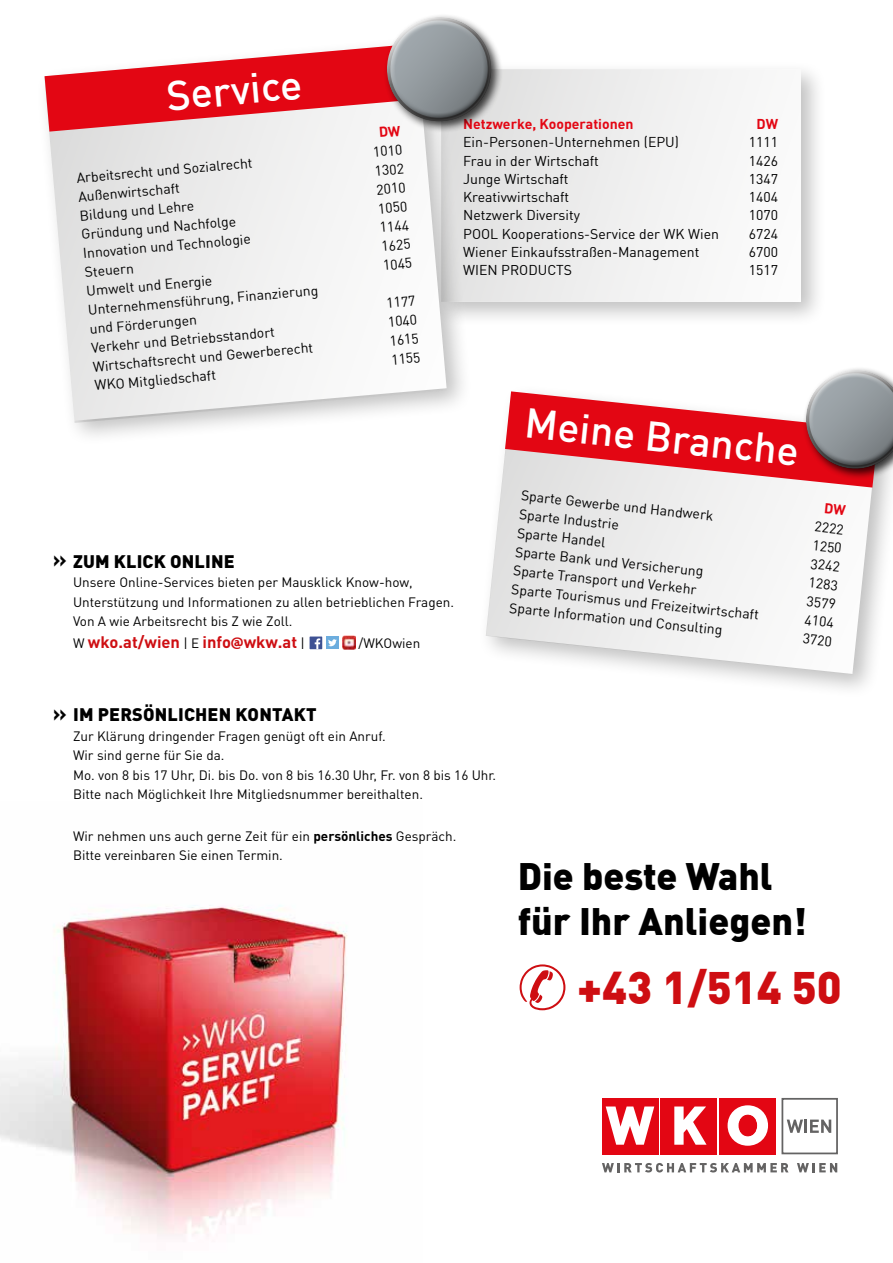
<style>
.page{position:relative;width:893px;height:1263px;background:#fff}
.page>*{position:absolute;margin:0;border:0;box-sizing:border-box;transform-origin:0 0}
.t1{font:900 45px "DIN";color:#ce0e12}
.t2{font:500 41.25px "DIN";color:#fff}
.t3{font:500 40.8px "DIN";color:#fff}
.t4{font:900 37.5px/45px "DIN";color:#000}
.t5{font:700 22.5px "DIN Pro";color:#000}
.t6{font:900 18px "DIN Pro";letter-spacing:.01em;color:#000}
.t7{font:700 16.5px "DIN Pro";color:#ce0e12}
.t8{font:13.95px/18.9px "DIN";color:#000}
.t9{font:700 13.95px "DIN";color:#e30613}
.t10{font:13.5px/19.5px "DIN Pro";color:#000}
.s1{font-weight:400;font-size:13.5px;color:#000}
.s2{font-family:"Trebuchet MS"}
.s3{font-weight:700}
</style>
<div class="page">
<div style="left:432px;top:60px;width:395px;height:267px;background:#000;opacity:.25"></div>
<svg style="left:473px;top:69px;width:328px;height:233px"></svg>
<div style="left:35px;top:35px;width:438px;height:412px;background:#000;opacity:.25"></div>
<svg style="left:44px;top:44px;width:403px;height:379px"></svg>
<img style="left:0;top:905px;width:348px;height:332px">
<div style="left:310px;top:636px;width:12px;height:13px;background:#3e5193"></div>
<svg style="left:315px;top:638px;width:5px;height:11px"></svg>
<img style="left:355px;top:636px;width:1px;height:14px">
<img style="left:344px;top:636px;width:11px;height:14px">
<img style="left:320px;top:636px;width:24px;height:14px">
<div style="left:326px;top:636px;width:13px;height:13px;background:#6cadde"></div>
<svg style="left:328px;top:639px;width:9px;height:7px"></svg>
<div style="left:383px;top:13px;width:120px;height:120px;background:#000;opacity:.75"></div>
<svg style="left:384px;top:15px;width:106px;height:29px"></svg>
<div style="left:386px;top:33px;width:106px;height:90px;background:#000;opacity:.5"></div>
<svg style="left:389px;top:19px;width:100px;height:100px;background:#8a9094"></svg>
<div style="left:478px;top:383px;width:415px;height:316px;background:#000;opacity:.25"></div>
<svg style="left:486px;top:392px;width:392px;height:282px"></svg>
<svg style="left:505px;top:368px;width:388px;height:120px"></svg>
<div style="left:720px;top:1098px;width:56px;height:56px;background:#e30613"></div>
<div style="left:661px;top:1098px;width:56px;height:56px;background:#e30613"></div>
<svg style="left:674px;top:1106px;width:33px;height:39px"></svg>
<div style="left:602px;top:1098px;width:56px;height:56px;background:#e30613"></div>
<svg style="left:606px;top:1106px;width:48px;height:39px"></svg>
<svg style="left:728px;top:1105px;width:40px;height:41px"></svg>
<svg style="left:781px;top:1098px;width:57px;height:56px"></svg>
<svg style="left:602px;top:1163px;width:186px;height:9px"></svg>
<svg style="left:797px;top:1163px;width:40px;height:9px"></svg>
<svg style="left:45px;top:44px;width:377px;height:93px"></svg>
<svg style="left:825px;top:504px;width:21px;height:12px"></svg>
<h2 class="t2" style="left:164px;top:69px;width:138px;rotate:-5deg">Service</h2>
<p class="t8" style="left:372px;top:142px;width:31px;rotate:-5deg">1010</p>
<p class="t8" style="left:76px;top:168px;width:178px;rotate:-5deg">Arbeitsrecht und Sozialrecht</p>
<p class="t8" style="left:374px;top:161px;width:31px;rotate:-5deg">1302</p>
<p class="t8" style="left:376px;top:180px;width:31px;rotate:-5deg">2010</p>
<p class="t8" style="left:77px;top:187px;width:103px;rotate:-5deg">Außenwirtschaft</p>
<p class="t8" style="left:377px;top:199px;width:31px;rotate:-5deg">1050</p>
<p class="t8" style="left:79px;top:206px;width:116px;rotate:-5deg">Bildung und Lehre</p>
<p class="t8" style="left:81px;top:225px;width:157px;rotate:-5deg">Gründung und Nachfolge</p>
<p class="t8" style="left:379px;top:218px;width:31px;rotate:-5deg">1144</p>
<p class="t8" style="left:82px;top:244px;width:170px;rotate:-5deg">Innovation und Technologie</p>
<p class="t8" style="left:380px;top:237px;width:31px;rotate:-5deg">1625</p>
<p class="t8" style="left:382px;top:255px;width:31px;rotate:-5deg">1045</p>
<p class="t8" style="left:84px;top:263px;width:51px;rotate:-5deg">Steuern</p>
<p class="t8" style="left:86px;top:281px;width:128px;rotate:-5deg">Umwelt und Energie</p>
<p class="t8" style="left:87px;top:300px;width:232px;rotate:-5deg">Unternehmensführung, Finanzierung und Förderungen</p>
<p class="t8" style="left:385px;top:293px;width:31px;rotate:-5deg">1177</p>
<p class="t8" style="left:387px;top:312px;width:31px;rotate:-5deg">1040</p>
<p class="t8" style="left:91px;top:338px;width:185px;rotate:-5deg">Verkehr und Betriebsstandort</p>
<p class="t8" style="left:389px;top:331px;width:31px;rotate:-5deg">1615</p>
<p class="t8" style="left:92px;top:357px;width:222px;rotate:-5deg">Wirtschaftsrecht und Gewerberecht</p>
<p class="t8" style="left:390px;top:350px;width:31px;rotate:-5deg">1155</p>
<p class="t8" style="left:94px;top:376px;width:123px;rotate:-5deg">WKO Mitgliedschaft</p>
<p class="t6" style="left:73px;top:549px;width:163px">ZUM KLICK ONLINE</p>
<p class="t10" style="left:73px;top:572px;width:383px">Unsere Online-Services bieten per Mausklick Know-how,<br>Unterstützung und Informationen zu allen betrieblichen Fragen.<br>Von A wie Arbeitsrecht bis Z wie Zoll.</p>
<p class="t7" style="left:73px;top:631px;width:233px"><span class="s1">W</span> wko.at/wien <span class="s1">| E</span> info<span class="s2">@</span>wkw.at <span class="s1">|</span></p>
<p class="t10" style="left:359px;top:633px;width:63px">/WKOwien</p>
<h3 class="t5" style="left:53px;top:546px;width:16px">»</h3>
<p class="t9" style="left:463px;top:115px;width:172px">Netzwerke, Kooperationen</p>
<p class="t9" style="left:757px;top:115px;width:23px">DW</p>
<p class="t8" style="left:463px;top:133px;width:217px">Ein-Personen-Unternehmen (EPU)</p>
<p class="t8" style="left:749px;top:133px;width:31px">1111</p>
<p class="t8" style="left:463px;top:151px;width:137px">Frau in der Wirtschaft</p>
<p class="t8" style="left:749px;top:151px;width:31px">1426</p>
<p class="t8" style="left:463px;top:169px;width:107px">Junge Wirtschaft</p>
<p class="t8" style="left:749px;top:169px;width:31px">1347</p>
<p class="t8" style="left:463px;top:187px;width:108px">Kreativwirtschaft</p>
<p class="t8" style="left:749px;top:187px;width:31px">1404</p>
<p class="t8" style="left:463px;top:206px;width:118px">Netzwerk Diversity</p>
<p class="t8" style="left:749px;top:206px;width:31px">1070</p>
<p class="t8" style="left:463px;top:224px;width:257px">POOL Kooperations-Service der WK Wien</p>
<p class="t8" style="left:749px;top:224px;width:31px">6724</p>
<p class="t8" style="left:463px;top:242px;width:238px">Wiener Einkaufsstraßen-Management</p>
<p class="t8" style="left:749px;top:242px;width:31px">6700</p>
<p class="t8" style="left:463px;top:260px;width:110px">WIEN PRODUCTS</p>
<p class="t8" style="left:749px;top:260px;width:31px">1517</p>
<h3 class="t3" style="left:528px;top:397px;width:277px;rotate:6deg">Meine Branche</h3>
<p class="t8" style="left:522px;top:486px;width:195px;rotate:6deg">Sparte Gewerbe und Handwerk</p>
<p class="t8" style="left:520px;top:504px;width:102px;rotate:6deg">Sparte Industrie</p>
<p class="t8" style="left:518px;top:523px;width:90px;rotate:6deg">Sparte Handel</p>
<p class="t8" style="left:516px;top:542px;width:191px;rotate:6deg">Sparte Bank und Versicherung</p>
<p class="t8" style="left:514px;top:560px;width:186px;rotate:6deg">Sparte Transport und Verkehr</p>
<p class="t8" style="left:512px;top:579px;width:250px;rotate:6deg">Sparte Tourismus und Freizeitwirtschaft</p>
<p class="t8" style="left:510px;top:598px;width:216px;rotate:6deg">Sparte Information und Consulting</p>
<p class="t8" style="left:816px;top:517px;width:31px;rotate:6deg">2222</p>
<p class="t8" style="left:814px;top:535px;width:31px;rotate:6deg">1250</p>
<p class="t8" style="left:812px;top:554px;width:31px;rotate:6deg">3242</p>
<p class="t8" style="left:810px;top:573px;width:31px;rotate:6deg">1283</p>
<p class="t8" style="left:808px;top:591px;width:31px;rotate:6deg">3579</p>
<p class="t8" style="left:806px;top:610px;width:31px;rotate:6deg">4104</p>
<p class="t8" style="left:804px;top:629px;width:31px;rotate:6deg">3720</p>
<p class="t6" style="left:73px;top:703px;width:245px">IM PERSÖNLICHEN KONTAKT</p>
<p class="t10" style="left:73px;top:726px;width:425px">Zur Klärung dringender Fragen genügt oft ein Anruf.<br>Wir sind gerne für Sie da.<br>Mo. von 8 bis 17 Uhr, Di. bis Do. von 8 bis 16.30 Uhr, Fr. von 8 bis 16 Uhr.<br>Bitte nach Möglichkeit Ihre Mitgliedsnummer bereithalten.</p>
<p class="t10" style="left:73px;top:825px;width:385px">Wir nehmen uns auch gerne Zeit für ein <span class="s3">persönliches</span> Gespräch.<br>Bitte vereinbaren Sie einen Termin.</p>
<h3 class="t5" style="left:53px;top:700px;width:16px">»</h3>
<h3 class="t4" style="left:518px;top:851px;width:291px">Die beste Wahl für Ihr Anliegen!</h3>
<h1 class="t1" style="left:577px;top:958px;width:266px">+43 1/514 50</h1>
</div>
